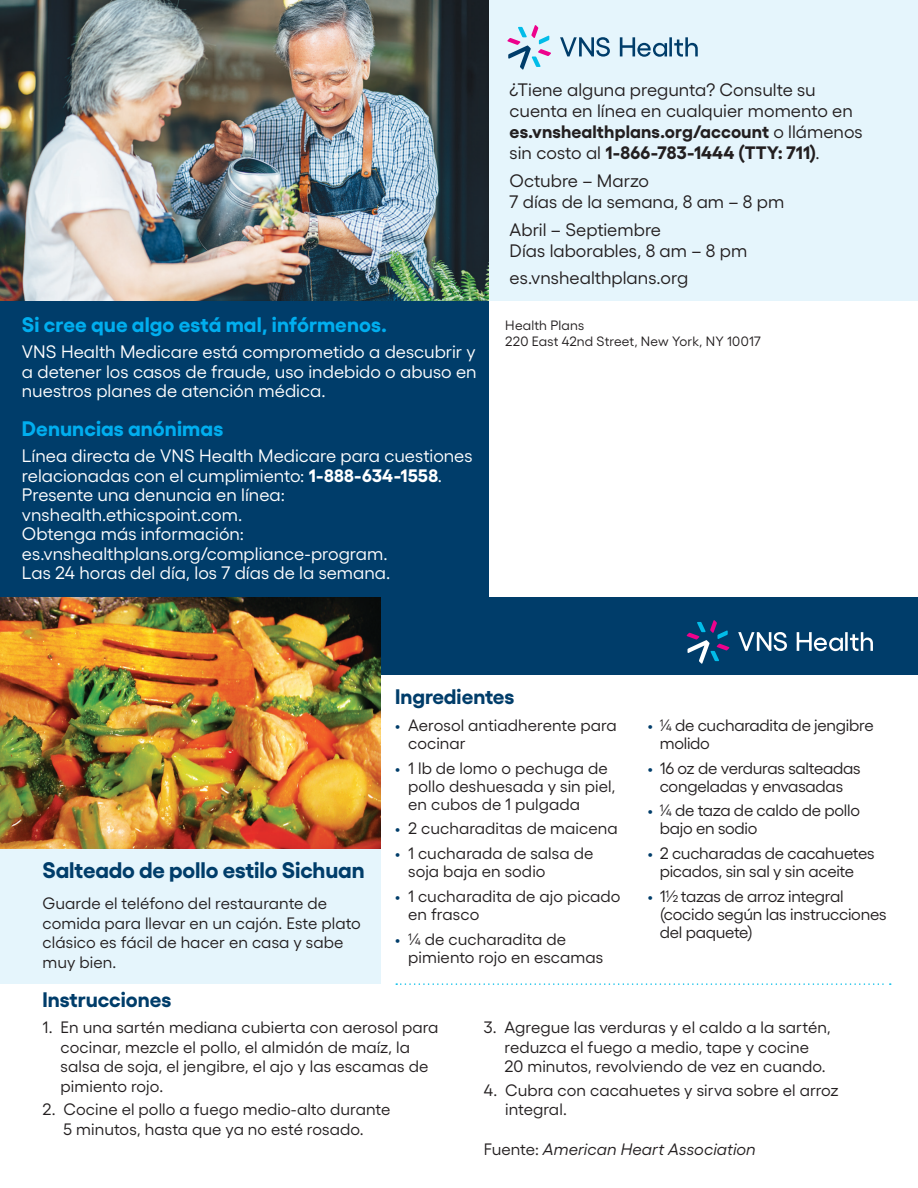
<style>
.page{position:relative;width:918px;height:1188px;background:#fff}
.page>*{position:absolute;margin:0;border:0;box-sizing:border-box;transform-origin:0 0}
.t1{font:700 22.5px "Gellix";letter-spacing:-.005em;color:#003d6a}
.t2{font:700 21px "Gellix";letter-spacing:.005em;color:#00aeef}
.t3{font:700 21px "Gellix";color:#003d6a}
.t4{font:18px/19.5px "Gellix";color:#fff;text-align:justify}
.t5{font:18px/21px "Gellix";color:#231f20}
.t6{font:16.5px/18px "Gellix";color:#231f20}
.t7{font:italic 16.5px "Gellix";letter-spacing:.005em;color:#231f20}
.t8{font:13.5px "Gellix";letter-spacing:.015em;color:#231f20}
.s1{font-weight:700}
.s2{color:#003d6a}
.s3{font-style:normal}
</style>
<div class="page">
<div style="left:311px;top:598px;width:607px;height:77px;background:#003d6a"></div>
<div style="left:0;top:604px;width:380px;height:380px;background:#e5f5fc"></div>
<svg style="left:396px;top:983px;width:495px;height:2px"></svg>
<div style="left:0;top:297px;width:488px;height:301px;background:#003d6a"></div>
<div style="left:473px;top:0;width:445px;height:301px;background:#e5f5fc"></div>
<img style="left:0;top:0;width:488px;height:301px">
<svg style="left:507px;top:25px;width:44px;height:45px"></svg>
<svg style="left:560px;top:37px;width:50px;height:20px"></svg>
<svg style="left:620px;top:37px;width:78px;height:20px"></svg>
<svg style="left:687px;top:620px;width:43px;height:44px"></svg>
<svg style="left:738px;top:632px;width:49px;height:19px"></svg>
<svg style="left:797px;top:632px;width:76px;height:19px"></svg>
<img style="left:0;top:598px;width:380px;height:250px">
<h3 class="t2" style="left:22px;top:308px;width:367px">Si cree que algo está mal, infórmenos.</h3>
<p class="t4" style="left:22px;top:340px;width:456px">VNS Health Medicare está comprometido a descubrir y a detener los casos de fraude, uso indebido o abuso en nuestros planes de atención médica.</p>
<h3 class="t2" style="left:22px;top:411px;width:203px">Denuncias anónimas</h3>
<p class="t4" style="left:22px;top:444px;width:452px">Línea directa de VNS Health Medicare para cuestiones relacionadas con el cumplimiento: <span class="s1">1-888-634-1558</span>.</p>
<p class="t4" style="left:22px;top:483px;width:264px">Presente una denuncia en línea:</p>
<p class="t4" style="left:22px;top:503px;width:222px">vnshealth.ethicspoint.com.</p>
<p class="t4" style="left:22px;top:522px;width:224px">Obtenga más información:</p>
<p class="t4" style="left:22px;top:542px;width:367px">es.vnshealthplans.org/compliance-program.</p>
<p class="t4" style="left:22px;top:561px;width:370px">Las 24 horas del día, los 7 días de la semana.</p>
<p class="t5" style="left:510px;top:78px;width:355px">¿Tiene alguna pregunta? Consulte su cuenta en línea en cualquier momento en <span class="s1">es.vnshealthplans.org/account</span> o llámenos sin costo al <span class="s1">1-866-783-1444 (TTY: 711)</span>.</p>
<p class="t5" style="left:510px;top:168px;width:276px">Octubre – Marzo<br>7 días de la semana, 8 am – 8 pm</p>
<p class="t5" style="left:510px;top:217px;width:239px">Abril – Septiembre<br>Días laborables, 8 am – 8 pm</p>
<p class="t5" style="left:510px;top:266px;width:180px">es.vnshealthplans.org</p>
<p class="t8" style="left:505px;top:315px;width:81px">Health Plans</p>
<p class="t8" style="left:505px;top:331px;width:257px">220 East 42nd Street, New York, NY 10017</p>
<h2 class="t1" style="left:43px;top:852px;width:324px">Salteado de pollo estilo Sichuan</h2>
<p class="t6" style="left:43px;top:892px;width:320px;line-height:19.5px">Guarde el teléfono del restaurante de comida para llevar en un cajón. Este plato clásico es fácil de hacer en casa y sabe muy bien.</p>
<h2 class="t3" style="left:395px;top:679px;width:121px">Ingredientes</h2>
<p class="t6" style="left:408px;top:715px;width:210px;text-indent:-13px"><span class="s2">•</span> Aerosol antiadherente para cocinar</p>
<p class="t6" style="left:408px;top:757px;width:209px;text-indent:-13px"><span class="s2">•</span> 1 lb de lomo o pechuga de pollo deshuesada y sin piel, en cubos de 1 pulgada</p>
<p class="t6" style="left:395px;top:818px;width:224px"><span class="s2">•</span> 2 cucharaditas de maicena</p>
<p class="t6" style="left:408px;top:843px;width:187px;text-indent:-13px"><span class="s2">•</span> 1 cucharada de salsa de soja baja en sodio</p>
<p class="t6" style="left:408px;top:886px;width:214px;text-indent:-13px"><span class="s2">•</span> 1 cucharadita de ajo picado en frasco</p>
<p class="t6" style="left:408px;top:928px;width:197px;text-indent:-13px"><span class="s2">•</span> 1⁄4 de cucharadita de pimiento rojo en escamas</p>
<p class="t6" style="left:660px;top:715px;width:216px;text-indent:-12px"><span class="s2">•</span> 1⁄4 de cucharadita de jengibre molido</p>
<p class="t6" style="left:648px;top:757px;width:215px;text-align:center"><span class="s2">•</span> 16 oz de verduras salteadas congeladas y envasadas</p>
<p class="t6" style="left:660px;top:800px;width:202px;text-indent:-12px"><span class="s2">•</span> 1⁄4 de taza de caldo de pollo bajo en sodio</p>
<p class="t6" style="left:648px;top:843px;width:228px;text-align:center"><span class="s2">•</span> 2 cucharadas de cacahuetes picados, sin sal y sin aceite</p>
<p class="t6" style="left:660px;top:886px;width:228px;text-indent:-12px"><span class="s2">•</span> 11⁄2 tazas de arroz integral (cocido según las instrucciones del paquete)</p>
<h2 class="t3" style="left:43px;top:983px;width:130px">Instrucciones</h2>
<p class="t6" style="left:61px;top:1016px;width:379px;line-height:19.5px;text-indent:-18px">1. En una sartén mediana cubierta con aerosol para cocinar, mezcle el pollo, el almidón de maíz, la salsa de soja, el jengibre, el ajo y las escamas de pimiento rojo.</p>
<p class="t6" style="left:43px;top:1098px;width:349px;line-height:19.5px;text-align:center">2. Cocine el pollo a fuego medio-alto durante<br>5 minutos, hasta que ya no esté rosado.</p>
<p class="t6" style="left:505px;top:1016px;width:328px;line-height:19.5px;text-indent:-21px">3. Agregue las verduras y el caldo a la sartén, reduzca el fuego a medio, tape y cocine<br>20 minutos, revolviendo de vez en cuando.</p>
<p class="t6" style="left:505px;top:1079px;width:335px;line-height:19.5px;text-indent:-21px">4. Cubra con cacahuetes y sirva sobre el arroz integral.</p>
<p class="t7" style="left:484px;top:1137px;width:274px"><span class="s3">Fuente:</span> American Heart Association</p>
</div>
